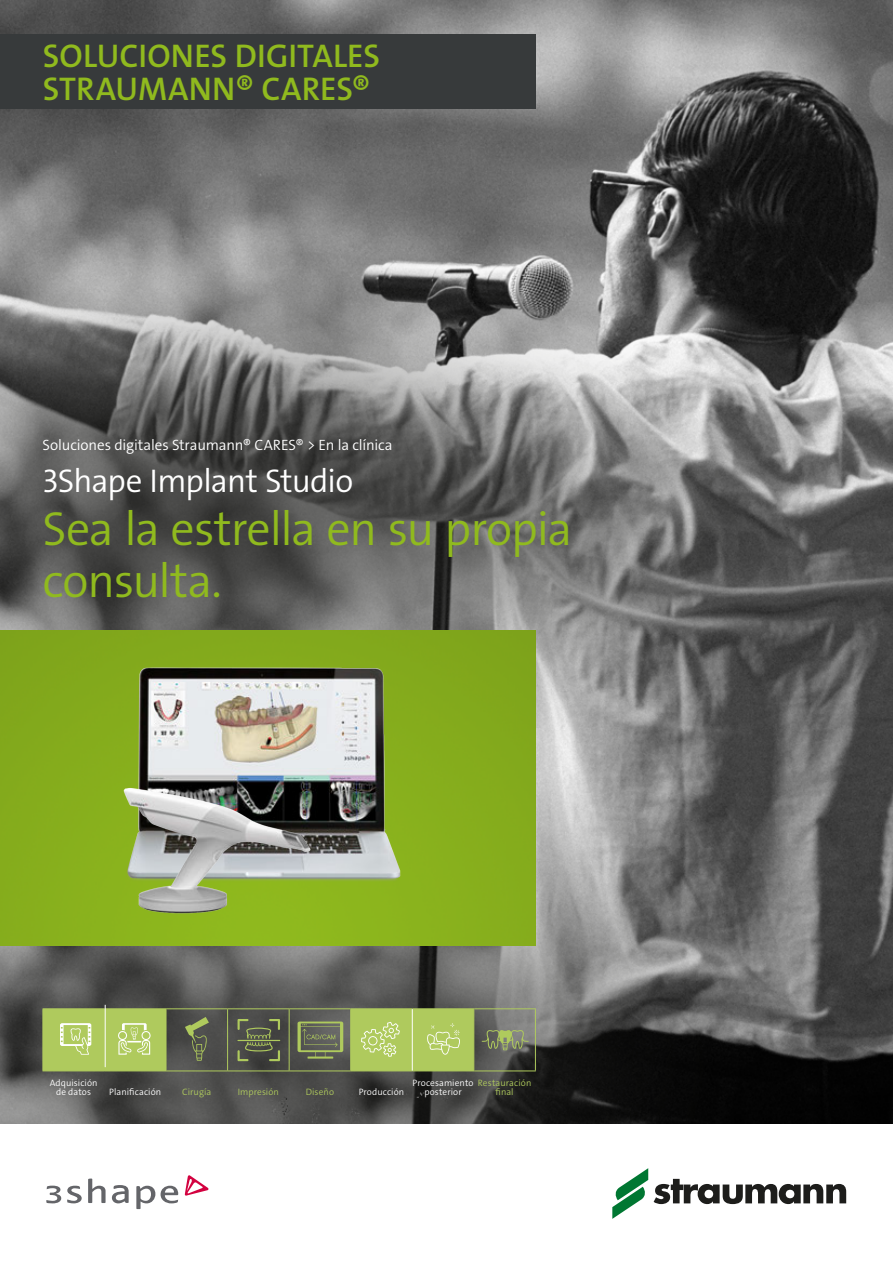
<style>
.page{position:relative;width:893px;height:1263px;background:#fff}
.page>*{position:absolute;margin:0;border:0;box-sizing:border-box;transform-origin:0 0}
.Claim{font:48px/52.5px "The Sans LP4 Se Lig";letter-spacing:-.025em;color:#90ba1e}
.Keytopic{font:33px/33px "The Sans LP6 Se Bld";letter-spacing:.005em;color:#90ba1e}
.Claim-2{font:33px "The Sans LP4 Se Lig";letter-spacing:-.03em;color:#fff}
.Claim-3{font:15px "The Sans LP4 Se Lig";letter-spacing:-.01em;color:#fff}
.t1{font:9.3px/9px "The Sans LP4 Se Lig";letter-spacing:.01em;color:#fff;text-align:center}
.t2{font:9.3px/9px "The Sans LP4 Se Lig";letter-spacing:.01em;color:#afca5d;text-align:center}
</style>
<div class="page">
<img style="left:0;top:0;width:893px;height:1124px">
<div style="left:0;top:778px;width:762px;height:485px;background:#1d1d1b;opacity:.75"></div>
<hr style="left:43px;top:1008px;width:61px;height:1px;background:#afca5d">
<hr style="left:104px;top:1008px;width:62px;height:1px;background:#afca5d">
<hr style="left:166px;top:1008px;width:62px;height:1px;background:#afca5d">
<hr style="left:228px;top:1008px;width:61px;height:1px;background:#afca5d">
<hr style="left:289px;top:1008px;width:62px;height:1px;background:#afca5d">
<hr style="left:351px;top:1008px;width:61px;height:1px;background:#afca5d">
<hr style="left:474px;top:1008px;width:62px;height:1px;background:#afca5d">
<hr style="left:535px;top:1009px;width:1px;height:61px;background:#afca5d">
<hr style="left:474px;top:1070px;width:62px;height:1px;background:#afca5d">
<hr style="left:412px;top:1008px;width:62px;height:1px;background:#afca5d">
<svg style="left:43px;top:1009px;width:431px;height:62px;background:#8d9d5d"></svg>
<svg style="left:482px;top:1030px;width:47px;height:20px"></svg>
<div style="left:0;top:1124px;width:893px;height:139px;background:#fff"></div>
<svg style="left:654px;top:1179px;width:192px;height:25px"></svg>
<svg style="left:612px;top:1168px;width:36px;height:51px"></svg>
<svg style="left:67px;top:1186px;width:15px;height:17px"></svg>
<svg style="left:88px;top:1178px;width:18px;height:25px"></svg>
<svg style="left:112px;top:1185px;width:17px;height:18px"></svg>
<svg style="left:136px;top:1186px;width:19px;height:23px"></svg>
<svg style="left:161px;top:1186px;width:17px;height:17px"></svg>
<svg style="left:46px;top:1185px;width:15px;height:18px"></svg>
<svg style="left:185px;top:1175px;width:23px;height:21px"></svg>
<hr style="left:105px;top:1005px;width:1px;height:62px;background:#fff">
<div style="left:0;top:209px;width:791px;height:619px;background:#1d1d1b;opacity:.75"></div>
<div style="left:0;top:34px;width:536px;height:74px;background:#373a3b"></div>
<div style="left:0;top:630px;width:536px;height:316px;background:#83aa1c"></div>
<img style="left:111px;top:656px;width:301px;height:242px">
<img style="left:10px;top:729px;width:347px;height:218px">
<p class="Keytopic" style="left:43px;top:40px;width:339px">SOLUCIONES DIGITALES<br>STRAUMANN® CARES®</p>
<p class="Claim-3" style="left:43px;top:435px;width:352px">Soluciones digitales Straumann® CARES® &gt; En la clínica</p>
<p class="Claim-2" style="left:43px;top:460px;width:312px">3Shape Implant Studio</p>
<p class="Claim" style="left:43px;top:503px;width:531px">Sea la estrella en su propia consulta.</p>
<p class="t1" style="left:50px;top:1078px;width:49px">Adquisición de datos</p>
<p class="t1" style="left:109px;top:1087px;width:54px">Planificación</p>
<p class="t2" style="left:182px;top:1087px;width:31px">Cirugía</p>
<p class="t2" style="left:238px;top:1087px;width:43px">Impresión</p>
<p class="t2" style="left:306px;top:1087px;width:30px">Diseño</p>
<p class="t1" style="left:359px;top:1087px;width:47px">Producción</p>
<p class="t1" style="left:412px;top:1078px;width:63px">Procesamiento posterior</p>
<p class="t2" style="left:478px;top:1078px;width:55px">Restauración final</p>
</div>
